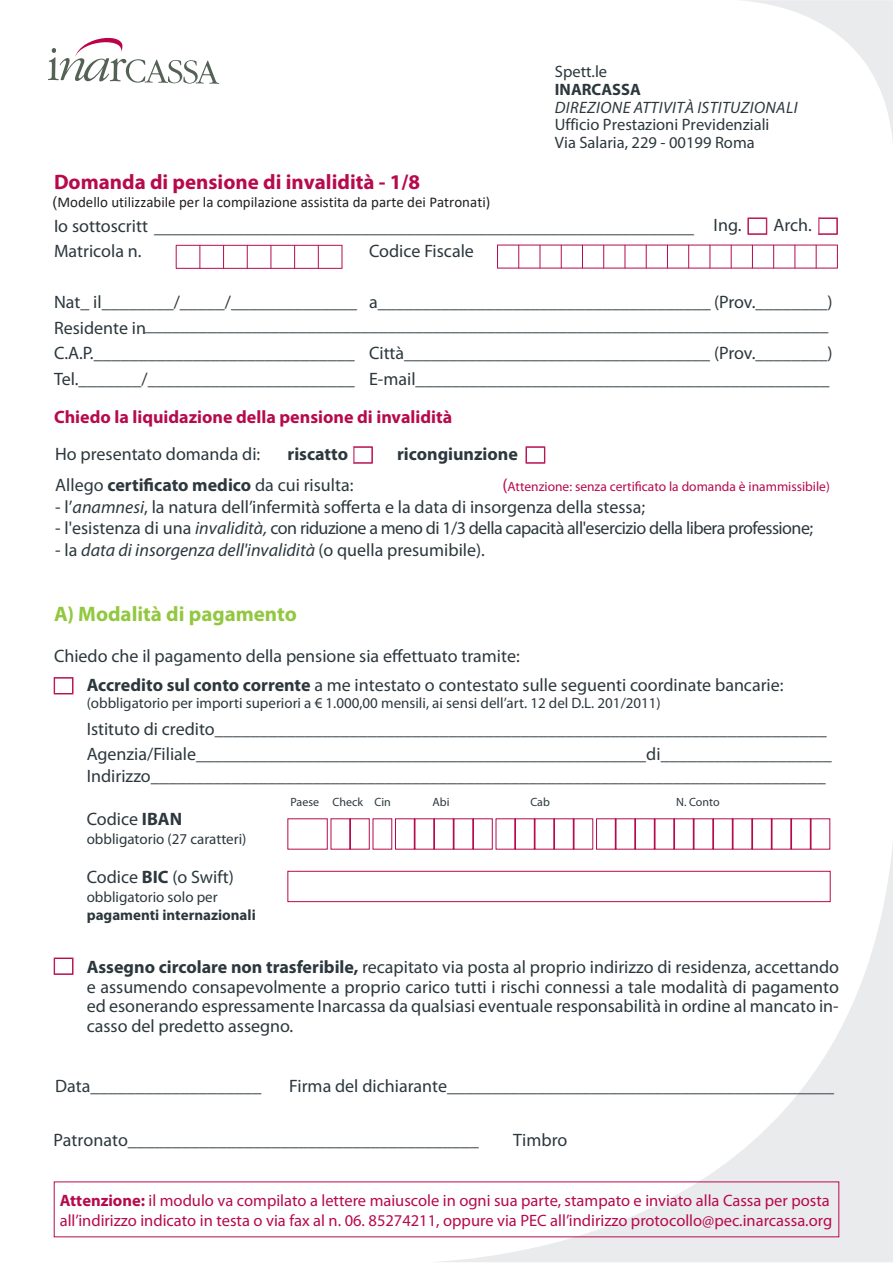
<style>
.page{position:relative;width:893px;height:1263px;background:#fff}
.page>*{position:absolute;margin:0;border:0;box-sizing:border-box;transform-origin:0 0}
.t1{font:700 21px "Myriad Pro";color:#b70a4d}
.t2{font:700 21px "Myriad Pro";color:#92c840}
.t3{font:18px/25.5px "Myriad Pro";color:#2c383d}
.t4{font:18px "Myriad Pro";letter-spacing:-.03em;color:#2c383d}
.t5{font:italic 18px "Myriad Pro";color:#2c383d}
.t6{font:700 18px "Myriad Pro";color:#b70a4d}
.t7{font:700 18px "Myriad Pro";color:#2c383d}
.t8{font:16.5px/19.8px "Myriad Pro";color:#b70a4d}
.t9{font:16.5px/17.9px "Myriad Pro";color:#2c383d}
.t10{font:italic 16.5px "Myriad Pro";letter-spacing:.02em;color:#2c383d}
.t11{font:700 16.5px "Myriad Pro";color:#2c383d}
.t12{font:15px "Myriad Pro";color:#2c383d}
.t13{font:15px "Calibri";color:#231f20}
.t14{font:700 15px "Myriad Pro";color:#2c383d}
.t15{font:13.5px "Myriad Pro";color:#b70a4d}
.t16{font:12px "Myriad Pro";color:#2c383d}
.s1{font-family:"Arial"}
.s2{font-weight:700}
.s3{font-size:18px}
.s4{font-style:italic}
.s5{font-style:normal}
</style>
<div class="page">
<svg style="left:428px;top:836px;width:464px;height:426px"></svg>
<svg style="left:743px;top:0;width:149px;height:133px"></svg>
<svg style="left:353px;top:447px;width:19px;height:16px"></svg>
<svg style="left:526px;top:447px;width:19px;height:16px"></svg>
<svg style="left:497px;top:246px;width:1px;height:22px"></svg>
<svg style="left:518px;top:246px;width:1px;height:22px"></svg>
<svg style="left:539px;top:246px;width:1px;height:22px"></svg>
<svg style="left:561px;top:246px;width:1px;height:22px"></svg>
<svg style="left:582px;top:246px;width:1px;height:22px"></svg>
<svg style="left:603px;top:246px;width:1px;height:22px"></svg>
<svg style="left:624px;top:246px;width:1px;height:22px"></svg>
<svg style="left:646px;top:246px;width:1px;height:22px"></svg>
<svg style="left:667px;top:246px;width:1px;height:22px"></svg>
<svg style="left:688px;top:246px;width:1px;height:22px"></svg>
<svg style="left:709px;top:246px;width:1px;height:22px"></svg>
<svg style="left:731px;top:246px;width:1px;height:22px"></svg>
<svg style="left:752px;top:246px;width:1px;height:22px"></svg>
<svg style="left:773px;top:246px;width:1px;height:22px"></svg>
<svg style="left:794px;top:246px;width:1px;height:22px"></svg>
<svg style="left:815px;top:246px;width:1px;height:22px"></svg>
<svg style="left:837px;top:245px;width:1px;height:23px"></svg>
<hr style="left:497px;top:245px;width:340px;height:1px;background:#b70a4d">
<hr style="left:497px;top:268px;width:340px;height:1px;background:#b70a4d">
<svg style="left:176px;top:246px;width:1px;height:22px"></svg>
<svg style="left:200px;top:246px;width:1px;height:22px"></svg>
<svg style="left:223px;top:246px;width:1px;height:22px"></svg>
<svg style="left:247px;top:246px;width:1px;height:22px"></svg>
<svg style="left:271px;top:246px;width:1px;height:22px"></svg>
<svg style="left:294px;top:246px;width:1px;height:22px"></svg>
<svg style="left:318px;top:246px;width:1px;height:22px"></svg>
<svg style="left:342px;top:245px;width:1px;height:24px"></svg>
<hr style="left:176px;top:245px;width:166px;height:1px;background:#b70a4d">
<hr style="left:176px;top:268px;width:166px;height:1px;background:#b70a4d">
<svg style="left:748px;top:218px;width:19px;height:17px"></svg>
<svg style="left:818px;top:218px;width:19px;height:17px"></svg>
<svg style="left:54px;top:678px;width:19px;height:16px"></svg>
<svg style="left:54px;top:958px;width:19px;height:17px"></svg>
<svg style="left:287px;top:818px;width:543px;height:84px"></svg>
<svg style="left:48px;top:37px;width:171px;height:47px"></svg>
<p class="t1" style="left:54px;top:174px;width:367px">Domanda di pensione di invalidità - 1/8</p>
<p class="t13" style="left:52px;top:196px;width:439px"><span class="s1">(</span>Modello utilizzabile per la compilazione assistita da parte dei Patronati)</p>
<p class="t9" style="left:555px;top:63px;width:54px">Spett.le</p>
<p class="t11" style="left:555px;top:83px;width:87px">INARCASSA</p>
<p class="t10" style="left:555px;top:101px;width:244px">DIREZIONE ATTIVITÀ ISTITUZIONALI</p>
<p class="t9" style="left:555px;top:116px;width:216px">Ufficio Prestazioni Previdenziali<br>Via Salaria, 229 - 00199 Roma</p>
<p class="t3" style="left:713px;top:213px;width:29px">Ing.</p>
<p class="t3" style="left:773px;top:213px;width:40px">Arch.</p>
<p class="t3" style="left:54px;top:215px;width:641px;line-height:24.9px">Io sottoscritt ____________________________________________________________<br>Matricola n.</p>
<p class="t3" style="left:54px;top:291px;width:304px">Nat_ il________/_____/______________ Residente in C.A.P._____________________________ Tel._______/_______________________</p>
<p class="t3" style="left:369px;top:240px;width:106px">Codice Fiscale</p>
<p class="t3" style="left:369px;top:291px;width:465px">a_____________________________________ (Prov.________)</p>
<p class="t3" style="left:369px;top:342px;width:465px">Città__________________________________ (Prov.________)<br>E-mail______________________________________________</p>
<p class="t3" style="left:144px;top:314px;width:685px">____________________________________________________________________________</p>
<p class="t6" style="left:54px;top:410px;width:399px">Chiedo la liquidazione della pensione di invalidità</p>
<p class="t3" style="left:55px;top:442px;width:206px">Ho presentato domanda di:</p>
<p class="t7" style="left:287px;top:447px;width:62px">riscatto</p>
<p class="t7" style="left:397px;top:447px;width:122px">ricongiunzione</p>
<p class="t3" style="left:55px;top:473px;width:300px">Allego <span class="s2">certificato medico</span> da cui risulta:</p>
<p class="t15" style="left:502px;top:481px;width:329px"><span class="s3">(</span>Attenzione: senza certificato la domanda è inammissibile)</p>
<p class="t3" style="left:55px;top:495px;width:591px">- l’<span class="s4">anamnesi</span>, la natura dell’infermità sofferta e la data di insorgenza della stessa;</p>
<p class="t4" style="left:55px;top:521px;width:759px">- l'esistenza di una <span class="s4">invalidità,</span> con riduzione a meno di 1/3 della capacità all'esercizio della libera professione;</p>
<p class="t5" style="left:55px;top:543px;width:431px"><span class="s5">- la</span> data di insorgenza dell'invalidità <span class="s5">(o quella presumibile).</span></p>
<p class="t2" style="left:54px;top:605px;width:244px">A) Modalità di pagamento</p>
<p class="t3" style="left:87px;top:642px;width:698px;line-height:29.7px;text-indent:-33px">Chiedo che il pagamento della pensione sia effettuato tramite:<br><span class="s2">Accredito sul conto corrente</span> a me intestato o contestato sulle seguenti coordinate bancarie:</p>
<p class="t12" style="left:87px;top:697px;width:575px">(obbligatorio per importi superiori a € 1.000,00 mensili, ai sensi dell’art. 12 del D.L. 201/2011)</p>
<p class="t3" style="left:87px;top:717px;width:746px">Istituto di credito____________________________________________________________________<br>Agenzia/Filiale__________________________________________________di___________________</p>
<p class="t3" style="left:87px;top:764px;width:740px">Indirizzo___________________________________________________________________________</p>
<p class="t3" style="left:87px;top:807px;width:97px">Codice <span class="s2">IBAN</span></p>
<p class="t12" style="left:87px;top:834px;width:161px">obbligatorio (27 caratteri)</p>
<p class="t3" style="left:87px;top:865px;width:149px">Codice <span class="s2">BIC</span> (o Swift)</p>
<p class="t12" style="left:87px;top:891px;width:132px">obbligatorio solo per</p>
<p class="t14" style="left:87px;top:909px;width:171px">pagamenti internazionali</p>
<p class="t3" style="left:87px;top:958px;width:753px;line-height:19.5px;text-align:justify"><span class="s2">Assegno circolare non trasferibile,</span> recapitato via posta al proprio indirizzo di residenza, accettando e assumendo consapevolmente a proprio carico tutti i rischi connessi a tale modalità di pagamento ed esonerando espressamente Inarcassa da qualsiasi eventuale responsabilità in ordine al mancato in&shy;casso del predetto assegno.</p>
<p class="t16" style="left:290px;top:797px;width:102px">Paese Check Cin</p>
<p class="t16" style="left:432px;top:797px;width:18px">Abi</p>
<p class="t16" style="left:530px;top:797px;width:21px">Cab</p>
<p class="t16" style="left:676px;top:797px;width:45px">N. Conto</p>
<p class="t3" style="left:55px;top:1075px;width:208px">Data___________________</p>
<p class="t3" style="left:289px;top:1075px;width:546px">Firma del dichiarante___________________________________________</p>
<p class="t3" style="left:53px;top:1127px;width:427px">Patronato_______________________________________</p>
<p class="t3" style="left:513px;top:1127px;width:56px">Timbro</p>
<p class="t8" style="left:60px;top:1192px;width:774px"><span class="s2">Attenzione:</span> il modulo va compilato a lettere maiuscole in ogni sua parte, stampato e inviato alla Cassa per posta all’indirizzo indicato in testa o via fax al n. 06. 85274211, oppure via PEC all’indirizzo protocollo@pec.inarcassa.org</p>
</div>
